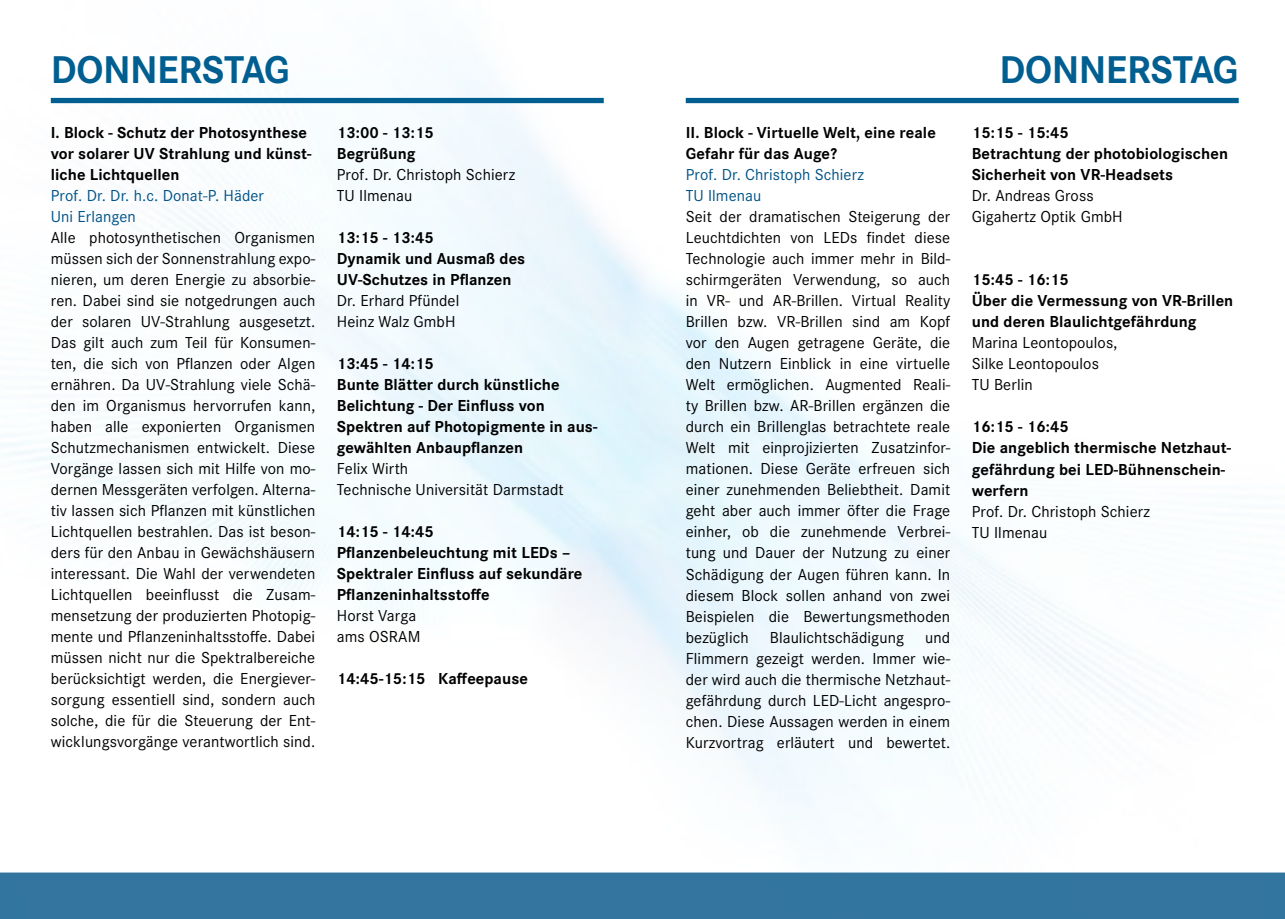
<style>
.page{position:relative;width:1285px;height:919px;background:#fff}
.page>*{position:absolute;margin:0;border:0;box-sizing:border-box;transform-origin:0 0}
.t1{font:700 40.2px "Corporate S";letter-spacing:-.005em;color:#005e90}
.t2{font:16.5px/21px "Corporate S";letter-spacing:.005em;color:#000}
.t3{font:700 16.5px/21px "Corporate S";letter-spacing:.005em;color:#000}
.t4{font:16.5px/21px "Corporate S";letter-spacing:.005em;color:#005387}
</style>
<div class="page">
<img style="left:0;top:62px;width:1239px;height:759px">
<div style="left:0;top:872px;width:1284px;height:46px;background:#33759f"></div>
<div style="left:51px;top:98px;width:552px;height:5px;background:#005e90"></div>
<div style="left:685px;top:98px;width:553px;height:5px;background:#005e90"></div>
<h1 class="t1" style="left:51px;top:46px;width:27px">DONN</h1>
<h1 class="t1" style="left:157px;top:46px;width:90px">ERSTAG</h1>
<p class="t3" style="left:51px;top:122px;width:262px">I . Block - Schutz der Photosynthese vor solarer UV Strahlung und künst&shy;liche Lichtquellen</p>
<p class="t4" style="left:51px;top:185px;width:215px">Prof. Dr. Dr. h.c. Donat-P. Häder<br>Uni Erlangen</p>
<p class="t2" style="left:51px;top:227px;width:266px;text-align:justify">Alle photosynthetischen Organismen müssen sich der Sonnenstrahlung expo&shy;nieren, um deren Energie zu absorbie&shy;ren. Dabei sind sie notgedrungen auch der solaren UV-Strahlung ausgesetzt.<br>Das gilt auch zum Teil für Konsumen&shy;ten, die sich von Pflanzen oder Algen ernähren. Da UV-Strahlung viele Schä&shy;den im Organismus hervorrufen kann, haben alle exponierten Organismen Schutzmechanismen entwickelt. Diese Vorgänge lassen sich mit Hilfe von mo&shy;dernen Messgeräten verfolgen. Alterna&shy;tiv lassen sich Pflanzen mit künstlichen Lichtquellen bestrahlen. Das ist beson&shy;ders für den Anbau in Gewächshäusern interessant. Die Wahl der verwendeten Lichtquellen beeinflusst die Zusam&shy;mensetzung der produzierten Photopig&shy;mente und Pflanzeninhaltsstoffe. Dabei müssen nicht nur die Spektralbereiche berücksichtigt werden, die Energiever&shy;sorgung essentiell sind, sondern auch solche, die für die Steuerung der Ent&shy;wicklungsvorgänge verantwortlich sind.</p>
<p class="t3" style="left:337px;top:122px;width:99px">13:00 - 13:15<br>Begrüßung</p>
<p class="t2" style="left:337px;top:164px;width:180px">Prof. Dr. Christoph Schierz<br>TU Ilmenau</p>
<p class="t3" style="left:337px;top:227px;width:190px">13:15 - 13:45<br>Dynamik und Ausmaß des<br>UV-Schutzes in Pflanzen</p>
<p class="t2" style="left:337px;top:290px;width:124px">Dr. Erhard Pfündel<br>Heinz Walz GmbH</p>
<p class="t3" style="left:337px;top:353px;width:262px">13:45 - 14:15<br>Bunte Blätter durch künstliche<br>Belichtung - Der Einfluss von<br>Spektren auf Photopigmente in aus&shy;gewählten Anbaupflanzen</p>
<p class="t2" style="left:337px;top:458px;width:228px">Felix Wirth<br>Technische Universität Darmstadt</p>
<p class="t3" style="left:337px;top:522px;width:247px">14:15 - 14:45<br>Pflanzenbeleuchtung mit LEDs –<br>Spektraler Einfluss auf sekundäre<br>Pflanzeninhaltsstoffe</p>
<p class="t2" style="left:337px;top:605px;width:85px">Horst Varga ams OSRAM</p>
<p class="t3" style="left:337px;top:669px;width:193px">14:45-15:15 Kaffeepause</p>
<p class="t3" style="left:685px;top:123px;width:251px">II . Block - Virtuelle Welt, eine reale<br>Gefahr für das Auge?</p>
<p class="t4" style="left:685px;top:164px;width:180px">Prof. Dr. Christoph Schierz<br>TU Ilmenau</p>
<p class="t2" style="left:685px;top:206px;width:266px;text-align:justify">Seit der dramatischen Steigerung der Leuchtdichten von LEDs findet diese Technologie auch immer mehr in Bild&shy;schirmgeräten Verwendung, so auch in VR- und AR-Brillen. Virtual Reality Brillen bzw. VR-Brillen sind am Kopf vor den Augen getragene Geräte, die den Nutzern Einblick in eine virtuelle Welt ermöglichen. Augmented Reali&shy;ty Brillen bzw. AR-Brillen ergänzen die durch ein Brillenglas betrachtete reale Welt mit einprojizierten Zusatzinfor&shy;mationen. Diese Geräte erfreuen sich einer zunehmenden Beliebtheit. Damit geht aber auch immer öfter die Frage einher, ob die zunehmende Verbrei&shy;tung und Dauer der Nutzung zu einer Schädigung der Augen führen kann. In diesem Block sollen anhand von zwei Beispielen die Bewertungsmethoden bezüglich</p>
<p class="t2" style="left:769px;top:626px;width:136px">Blaulichtschädigung</p>
<p class="t2" style="left:685px;top:626px;width:266px;text-align:justify;text-indent:239px">und Flimmern gezeigt werden. Immer wie&shy;der wird auch die thermische Netzhaut&shy;gefährdung durch LED-Licht angespro&shy;chen. Diese Aussagen werden in einem Kurzvortrag erläutert und bewertet.</p>
<h1 class="t1" style="left:999px;top:46px;width:27px">DONN</h1>
<h1 class="t1" style="left:1105px;top:46px;width:90px">ERSTAG</h1>
<p class="t3" style="left:971px;top:123px;width:258px">15:15 - 15:45<br>Betrachtung der photobiologischen<br>Sicherheit von VR-Headsets</p>
<p class="t2" style="left:971px;top:185px;width:152px">Dr. Andreas Gross<br>Gigahertz Optik GmbH</p>
<p class="t3" style="left:971px;top:270px;width:263px">15:45 - 16:15<br>Über die Vermessung von VR-Brillen und deren Blaulichtgefährdung</p>
<p class="t2" style="left:971px;top:332px;width:147px">Marina Leontopoulos,<br>Silke Leontopoulos<br>TU Berlin</p>
<p class="t3" style="left:971px;top:417px;width:261px">16:15 - 16:45<br>Die angeblich thermische Netzhaut&shy;gefährdung bei LED-Bühnenschein&shy;werfern</p>
<p class="t2" style="left:971px;top:500px;width:180px">Prof. Dr. Christoph Schierz<br>TU Ilmenau</p>
</div>
